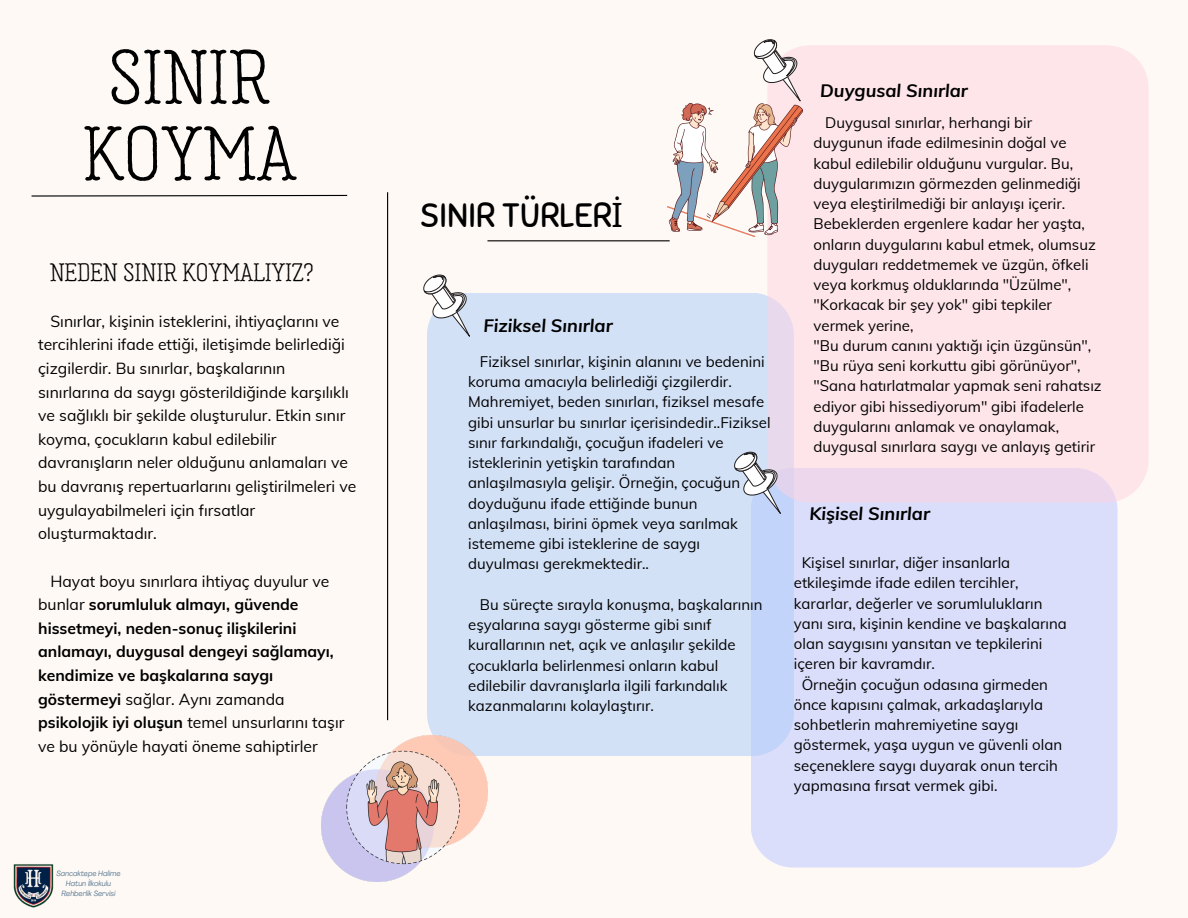
<style>
.page{position:relative;width:1188px;height:918px;background:#fef9f4}
.page>*{position:absolute;margin:0;border:0;box-sizing:border-box;transform-origin:0 0}
.t1{font:700 76.8px/76.5px "Garlic Salt";letter-spacing:-.01em;color:#000001;text-align:center}
.t2{font:33.75px "Sniglet";letter-spacing:-.01em;color:#000001}
.t3{font:700 25.5px "Garlic Salt";letter-spacing:-.01em;color:#000001}
.t4{font:italic 700 18px "Muli";color:#000}
.t5{font:15.75px/23.7px "Muli";color:#000001}
.t6{font:700 15.75px/23.7px "Muli";color:#000001}
.t7{font:15px/20.2px "Muli";color:#000}
.t8{font:italic 7.5px/10.1px "Agrandir";color:#5b7a95;text-align:center}
.s1{font-weight:400}
.s2{font-family:"Noto Sans"}
</style>
<div class="page">
<svg style="left:31px;top:194px;width:317px;height:3px"></svg>
<hr style="left:487px;top:240px;width:183px;height:1px;background:#000">
<hr style="left:387px;top:192px;width:1px;height:528px;background:#000">
<div style="left:751px;top:502px;width:367px;height:366px;background:#dadefa"></div>
<div style="left:427px;top:293px;width:367px;height:463px;background:#d3e1f7"></div>
<svg style="left:767px;top:45px;width:382px;height:457px;background:#fce3ea"></svg>
<img style="left:13px;top:864px;width:41px;height:43px">
<svg style="left:731px;top:447px;width:53px;height:67px"></svg>
<svg style="left:423px;top:274px;width:50px;height:63px"></svg>
<svg style="left:753px;top:39px;width:51px;height:62px"></svg>
<img style="left:668px;top:104px;width:135px;height:132px">
<img style="left:321px;top:735px;width:167px;height:147px">
<h1 class="t1" style="left:82px;top:40px;width:216px">SINIR<br>KOYMA</h1>
<h4 class="t3" style="left:49px;top:258px;width:266px">NEDEN SINIR KOYMALIYIZ?</h4>
<h5 class="t5" style="left:38px;top:309px;width:320px;text-indent:12px">Sınırlar, kişinin isteklerini, ihtiyaçlarını ve tercihlerini ifade ettiği, iletişimde belirlediği çizgilerdir. Bu sınırlar, başkalarının sınırlarına da saygı gösterildiğinde karşılıklı ve sağlıklı bir şekilde oluşturulur. Etkin sınır koyma, çocukların kabul edilebilir davranışların neler olduğunu anlamaları ve bu davranış repertuarlarını geliştirilmeleri ve uygulayabilmeleri için fırsatlar oluşturmaktadır.</h5>
<h5 class="t6" style="left:38px;top:569px;width:308px;text-indent:12px"><span class="s1">Hayat boyu sınırlara ihtiyaç duyulur ve bunlar</span> sorumluluk almayı, güvende hissetmeyi, neden-sonuç ilişkilerini anlamayı, duygusal dengeyi sağlamayı, kendimize ve başkalarına saygı göstermeyi <span class="s1">sağlar. Aynı zamanda </span>psikolojik iyi oluşun <span class="s1">temel unsurlarını taşır ve bu yönüyle hayati öneme sahiptirler</span></h5>
<h4 class="t8" style="left:56px;top:869px;width:66px">Sancaktepe Halime<br>Hatun İlkokulu</h4>
<h5 class="t8" style="left:61px;top:889px;width:56px">Rehberlik Servisi</h5>
<p class="t2" style="left:420px;top:195px;width:205px">SINIR TÜRLER<span class="s2">İ</span></p>
<p class="t4" style="left:483px;top:314px;width:131px">Fiziksel Sınırlar</p>
<p class="t7" style="left:468px;top:351px;width:304px;text-indent:12px">Fiziksel sınırlar, kişinin alanını ve bedenini koruma amacıyla belirlediği çizgilerdir.<br>Mahremiyet, beden sınırları, fiziksel mesafe gibi unsurlar bu sınırlar içerisindedir..Fiziksel sınır farkındalığı, çocuğun ifadeleri ve isteklerinin yetişkin tarafından anlaşılmasıyla gelişir. Örneğin, çocuğun doyduğunu ifade ettiğinde bunun anlaşılması, birini öpmek veya sarılmak istememe gibi isteklerine de saygı duyulması gerekmektedir..</p>
<h2 class="t7" style="left:468px;top:594px;width:296px;text-indent:12px">Bu süreçte sırayla konuşma, başkalarının eşyalarına saygı gösterme gibi sınıf kurallarının net, açık ve anlaşılır şekilde çocuklarla belirlenmesi onların kabul edilebilir davranışlarla ilgili farkındalık kazanmalarını kolaylaştırır.</h2>
<h4 class="t4" style="left:820px;top:79px;width:149px">Duygusal Sınırlar</h4>
<h5 class="t7" style="left:814px;top:112px;width:290px;text-indent:12px">Duygusal sınırlar, herhangi bir duygunun ifade edilmesinin doğal ve kabul edilebilir olduğunu vurgular. Bu, duygularımızın görmezden gelinmediği veya eleştirilmediği bir anlayışı içerir.<br>Bebeklerden ergenlere kadar her yaşta, onların duygularını kabul etmek, olumsuz duyguları reddetmemek ve üzgün, öfkeli veya korkmuş olduklarında "Üzülme", "Korkacak bir şey yok" gibi tepkiler vermek yerine,<br>"Bu durum canını yaktığı için üzgünsün", "Bu rüya seni korkuttu gibi görünüyor", "Sana hatırlatmalar yapmak seni rahatsız ediyor gibi hissediyorum" gibi ifadelerle duygularını anlamak ve onaylamak, duygusal sınırlara saygı ve anlayış getirir</h5>
<h5 class="t4" style="left:809px;top:502px;width:122px">Kişisel Sınırlar</h5>
<h5 class="t7" style="left:802px;top:552px;width:210px">Kişisel sınırlar, diğer insanlarla</h5>
<h5 class="t7" style="left:794px;top:573px;width:226px">etkileşimde ifade edilen tercihler,</h5>
<h5 class="t7" style="left:794px;top:593px;width:250px">kararlar, değerler ve sorumlulukların</h5>
<h5 class="t7" style="left:794px;top:613px;width:274px">yanı sıra, kişinin kendine ve başkalarına</h5>
<h5 class="t7" style="left:794px;top:633px;width:248px">olan saygısını yansıtan ve tepkilerini</h5>
<h5 class="t7" style="left:794px;top:654px;width:143px">içeren bir kavramdır.</h5>
<h5 class="t7" style="left:802px;top:674px;width:248px">Örneğin çocuğun odasına girmeden</h5>
<h5 class="t7" style="left:794px;top:694px;width:251px">önce kapısını çalmak, arkadaşlarıyla</h5>
<h5 class="t7" style="left:794px;top:714px;width:226px">sohbetlerin mahremiyetine saygı</h5>
<h5 class="t7" style="left:794px;top:735px;width:270px">göstermek, yaşa uygun ve güvenli olan</h5>
<h5 class="t7" style="left:794px;top:755px;width:265px">seçeneklere saygı duyarak onun tercih</h5>
<h5 class="t7" style="left:794px;top:775px;width:205px">yapmasına fırsat vermek gibi.</h5>
</div>
